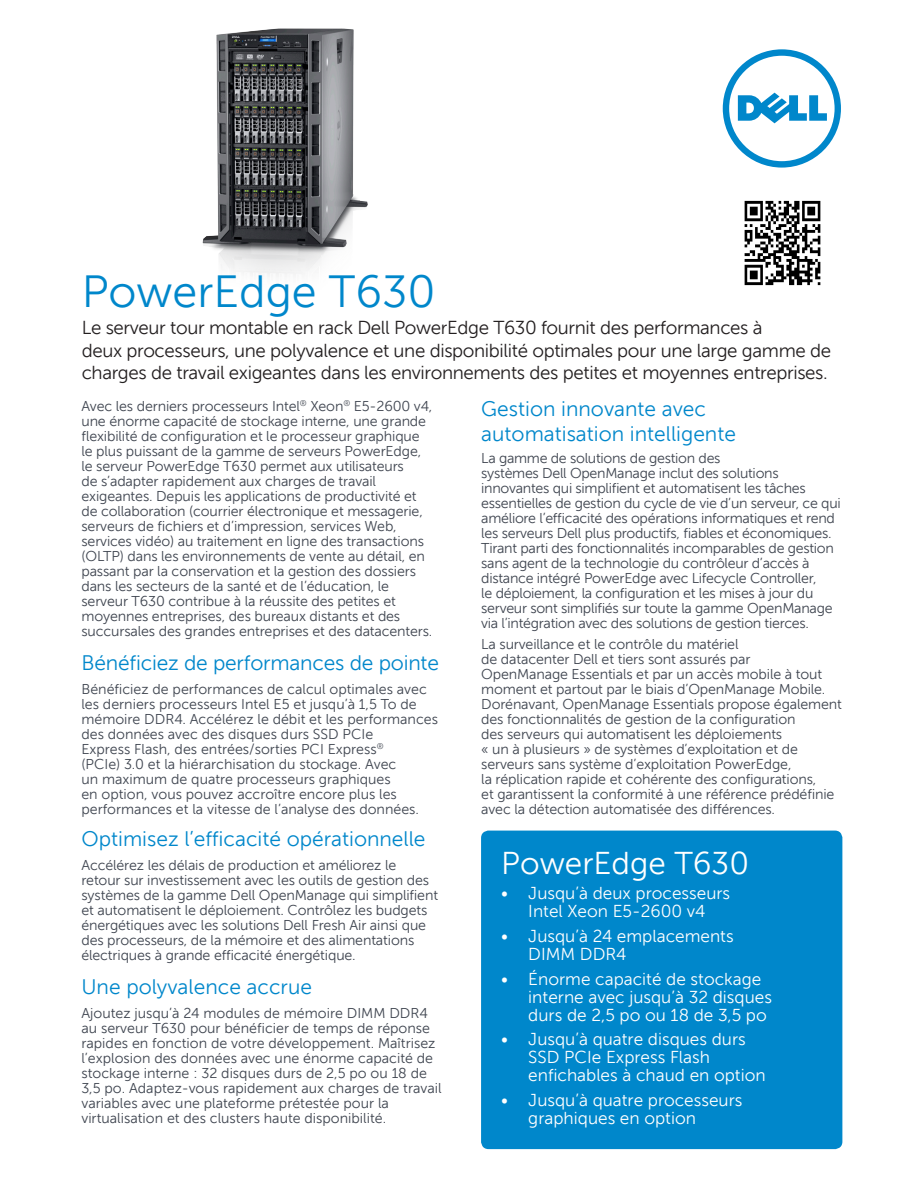
<style>
.page{position:relative;width:918px;height:1188px;background:#fff}
.page>*{position:absolute;margin:0;border:0;box-sizing:border-box;transform-origin:0 0}
.t1{font:45px "Museo Sans For Dell";color:#0087cb}
.t2{font:31.5px "Museo Sans For Dell";color:#fff}
.Subhead{font:21px/25.2px "Museo Sans For Dell";color:#0087cb}
.Body{font:21px "Museo Sans For Dell";color:#0087cb}
.Subtitle{font:18.75px/22.5px "Museo Sans For Dell";letter-spacing:-.02em;color:#231f20}
.t3{font:17.25px/18px "Museo Sans For Dell";color:#fff}
.Body-2{font:14.25px/15px "Museo Sans For Dell";letter-spacing:-.01em;color:#3e444f}
</style>
<div class="page">
<svg style="left:723px;top:49px;width:118px;height:119px"></svg>
<img style="left:202px;top:28px;width:166px;height:248px">
<div style="left:481px;top:831px;width:361px;height:318px;background:#0087cb;border-radius:7px"></div>
<img style="left:744px;top:200px;width:77px;height:86px">
<p class="t1" style="left:82px;top:267px;width:355px">PowerEdge T630</p>
<p class="Subtitle" style="left:82px;top:317px;width:751px">Le serveur tour montable en rack Dell PowerEdge T630 fournit des performances à<br>deux processeurs, une polyvalence et une disponibilité optimales pour une large gamme de charges de travail exigeantes dans les environnements des petites et moyennes entreprises.</p>
<p class="Body-2" style="left:81px;top:398px;width:353px">Avec les derniers processeurs Intel<sup>®</sup> Xeon<sup>®</sup> E5-2600 v4, une énorme capacité de stockage interne, une grande flexibilité de configuration et le processeur graphique le plus puissant de la gamme de serveurs PowerEdge, le serveur PowerEdge T630 permet aux utilisateurs<br>de s’adapter rapidement aux charges de travail exigeantes. Depuis les applications de productivité et de collaboration (courrier électronique et messagerie, serveurs de fichiers et d’impression, services Web, services vidéo) au traitement en ligne des transactions (OLTP) dans les environnements de vente au détail, en passant par la conservation et la gestion des dossiers dans les secteurs de la santé et de l’éducation, le serveur T630 contribue à la réussite des petites et moyennes entreprises, des bureaux distants et des succursales des grandes entreprises et des datacenters.</p>
<p class="Subhead" style="left:81px;top:650px;width:359px">Bénéficiez de performances de pointe</p>
<p class="Body-2" style="left:81px;top:681px;width:358px">Bénéficiez de performances de calcul optimales avec les derniers processeurs Intel E5 et jusqu’à 1,5 To de mémoire DDR4. Accélérez le débit et les performances des données avec des disques durs SSD PCIe<br>Express Flash, des entrées/sorties PCI Express<sup>®<br></sup>(PCIe) 3.0 et la hiérarchisation du stockage. Avec<br>un maximum de quatre processeurs graphiques<br>en option, vous pouvez accroître encore plus les performances et la vitesse de l’analyse des données.</p>
<p class="Subhead" style="left:81px;top:826px;width:346px">Optimisez l’efficacité opérationnelle</p>
<p class="Body-2" style="left:81px;top:858px;width:358px">Accélérez les délais de production et améliorez le retour sur investissement avec les outils de gestion des systèmes de la gamme Dell OpenManage qui simplifient et automatisent le déploiement. Contrôlez les budgets énergétiques avec les solutions Dell Fresh Air ainsi que des processeurs, de la mémoire et des alimentations électriques à grande efficacité énergétique.</p>
<p class="Body" style="left:81px;top:976px;width:232px">Une polyvalence accrue</p>
<p class="Body-2" style="left:81px;top:1006px;width:362px">Ajoutez jusqu’à 24 modules de mémoire DIMM DDR4 au serveur T630 pour bénéficier de temps de réponse rapides en fonction de votre développement. Maîtrisez l’explosion des données avec une énorme capacité de stockage interne : 32 disques durs de 2,5 po ou 18 de 3,5 po. Adaptez-vous rapidement aux charges de travail variables avec une plateforme prétestée pour la virtualisation et des clusters haute disponibilité.</p>
<p class="Subhead" style="left:481px;top:396px;width:256px">Gestion innovante avec automatisation intelligente</p>
<p class="Body-2" style="left:481px;top:450px;width:361px">La gamme de solutions de gestion des<br>systèmes Dell OpenManage inclut des solutions innovantes qui simplifient et automatisent les tâches essentielles de gestion du cycle de vie d’un serveur, ce qui améliore l’efficacité des opérations informatiques et rend les serveurs Dell plus productifs, fiables et économiques.<br>Tirant parti des fonctionnalités incomparables de gestion sans agent de la technologie du contrôleur d’accès à distance intégré PowerEdge avec Lifecycle Controller,<br>le déploiement, la configuration et les mises à jour du serveur sont simplifiés sur toute la gamme OpenManage via l’intégration avec des solutions de gestion tierces.</p>
<p class="Body-2" style="left:481px;top:637px;width:362px">La surveillance et le contrôle du matériel<br>de datacenter Dell et tiers sont assurés par<br>OpenManage Essentials et par un accès mobile à tout moment et partout par le biais d’OpenManage Mobile.<br>Dorénavant, OpenManage Essentials propose également des fonctionnalités de gestion de la configuration<br>des serveurs qui automatisent les déploiements<br>« un à plusieurs » de systèmes d’exploitation et de serveurs sans système d’exploitation PowerEdge,<br>la réplication rapide et cohérente des configurations,<br>et garantissent la conformité à une référence prédéfinie avec la détection automatisée des différences.</p>
<p class="t2" style="left:501px;top:847px;width:249px">PowerEdge T630</p>
<p class="t3" style="left:501px;top:884px;width:230px;text-align:center">• Jusqu’à deux processeurs<br>Intel Xeon E5-2600 v4</p>
<p class="t3" style="left:528px;top:927px;width:207px;text-indent:-27px">• Jusqu’à 24 emplacements<br>DIMM DDR4</p>
<p class="t3" style="left:528px;top:970px;width:245px;text-indent:-27px">• Énorme capacité de stockage interne avec jusqu’à 32 disques durs de 2,5 po ou 18 de 3,5 po</p>
<p class="t3" style="left:528px;top:1031px;width:239px;text-indent:-27px">• Jusqu’à quatre disques durs<br>SSD PCIe Express Flash enfichables à chaud en option</p>
<p class="t3" style="left:528px;top:1091px;width:216px;text-indent:-27px">• Jusqu’à quatre processeurs graphiques en option</p>
</div>
